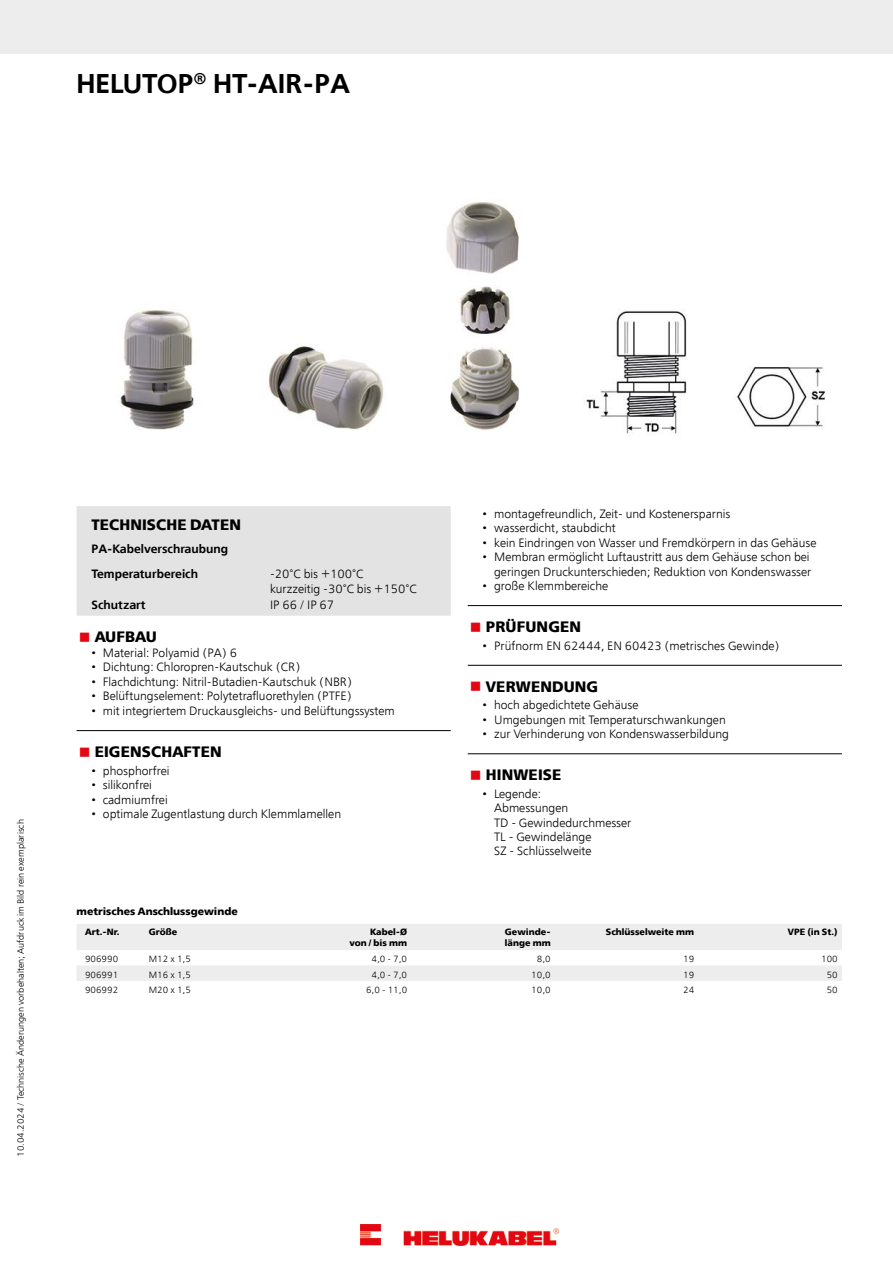
<style>
.page{position:relative;width:893px;height:1263px;background:#fff}
.page>*{position:absolute;margin:0;border:0;box-sizing:border-box;transform-origin:0 0}
.t1{font:600 27px "Free Set";color:#000}
.t2{font:700 15px "Free Set";letter-spacing:.01em;color:#000}
.t3{font:300 12px/14.4px "Free Set";color:#000}
.t4{font:600 12px/24.8px "Free Set";color:#000}
.t5{font:700 10.5px "Free Set";color:#000}
.t6{font:300 9px "Free Set";color:#000}
.t7{font:700 9px/10.8px "Free Set";color:#000;text-align:right}
.s1{color:#e30613}
</style>
<div class="page">
<div style="left:77px;top:506px;width:374px;height:110px;background:#e3e3e3"></div>
<hr style="left:77px;top:730px;width:374px;height:1px;background:#000">
<hr style="left:468px;top:605px;width:374px;height:1px;background:#000">
<hr style="left:468px;top:665px;width:374px;height:1px;background:#000">
<hr style="left:468px;top:753px;width:374px;height:1px;background:#000">
<svg style="left:77px;top:924px;width:765px;height:57px"></svg>
<div style="left:0;top:0;width:893px;height:53px;background:#ededed"></div>
<img style="left:120px;top:202px;width:705px;height:232px">
<img style="left:360px;top:1225px;width:198px;height:21px">
<h1 class="t1" style="left:77px;top:66px;width:275px">HELUTOP<sup>®</sup> HT-AIR-PA</h1>
<p class="t6" style="left:15px;top:1157px;width:339px;rotate:-90deg">10.04.2024 / Technische Änderungen vorbehalten; Aufdruck im Bild rein exemplarisch</p>
<p class="t2" style="left:91px;top:515px;width:151px">TECHNISCHE DATEN</p>
<p class="t4" style="left:91px;top:537px;width:138px">PA-Kabelverschraubung<br>Temperaturbereich</p>
<p class="t3" style="left:270px;top:567px;width:148px">-20°C bis +100°C kurzzeitig -30°C bis +150°C</p>
<p class="t4" style="left:91px;top:592px;width:56px">Schutzart</p>
<p class="t3" style="left:270px;top:597px;width:66px">IP 66 / IP 67</p>
<p class="t2" style="left:79px;top:627px;width:80px"><span class="s1">■</span> AUFBAU</p>
<p class="t3" style="left:91px;top:645px;width:147px">• Material: Polyamid (PA) 6</p>
<p class="t3" style="left:91px;top:660px;width:211px">• Dichtung: Chloropren-Kautschuk (CR)</p>
<p class="t3" style="left:91px;top:674px;width:262px">• Flachdichtung: Nitril-Butadien-Kautschuk (NBR)</p>
<p class="t3" style="left:91px;top:689px;width:262px">• Belüftungselement: Polytetrafluorethylen (PTFE)</p>
<p class="t3" style="left:91px;top:703px;width:305px">• mit integriertem Druckausgleichs- und Belüftungssystem</p>
<p class="t2" style="left:79px;top:742px;width:144px"><span class="s1">■</span> EIGENSCHAFTEN</p>
<p class="t3" style="left:91px;top:763px;width:80px">• phosphorfrei</p>
<p class="t3" style="left:91px;top:778px;width:62px">• silikonfrei</p>
<p class="t3" style="left:91px;top:792px;width:78px">• cadmiumfrei</p>
<p class="t3" style="left:91px;top:807px;width:251px">• optimale Zugentlastung durch Klemmlamellen</p>
<p class="t3" style="left:483px;top:506px;width:250px">• montagefreundlich, Zeit- und Kostenersparnis</p>
<p class="t3" style="left:483px;top:521px;width:135px">• wasserdicht, staubdicht</p>
<p class="t3" style="left:483px;top:535px;width:336px">• kein Eindringen von Wasser und Fremdkörpern in das Gehäuse</p>
<p class="t3" style="left:483px;top:550px;width:330px;text-align:right">• Membran ermöglicht Luftaustritt aus dem Gehäuse schon bei geringen Druckunterschieden; Reduktion von Kondenswasser</p>
<p class="t3" style="left:483px;top:578px;width:127px">• große Klemmbereiche</p>
<p class="t2" style="left:470px;top:617px;width:113px"><span class="s1">■</span> PRÜFUNGEN</p>
<p class="t3" style="left:483px;top:638px;width:299px">• Prüfnorm EN 62444, EN 60423 (metrisches Gewinde)</p>
<p class="t2" style="left:470px;top:676px;width:130px"><span class="s1">■</span> VERWENDUNG</p>
<p class="t3" style="left:483px;top:698px;width:158px">• hoch abgedichtete Gehäuse</p>
<p class="t3" style="left:483px;top:712px;width:245px">• Umgebungen mit Temperaturschwankungen</p>
<p class="t3" style="left:483px;top:727px;width:248px">• zur Verhinderung von Kondenswasserbildung</p>
<p class="t2" style="left:470px;top:765px;width:93px"><span class="s1">■</span> HINWEISE</p>
<p class="t3" style="left:494px;top:786px;width:139px;text-indent:-11px">• Legende:<br>Abmessungen<br>TD - Gewindedurchmesser<br>TL - Gewindelänge<br>SZ - Schlüsselweite</p>
<p class="t5" style="left:77px;top:905px;width:163px">metrisches Anschlussgewinde</p>
<p class="t7" style="left:85px;top:926px;width:36px">Art.-Nr.</p>
<p class="t7" style="left:149px;top:926px;width:30px">Größe</p>
<p class="t7" style="left:349px;top:926px;width:59px">Kabel-Ø<br>von / bis mm</p>
<p class="t7" style="left:505px;top:926px;width:47px;text-align:left">Gewinde&shy;länge mm</p>
<p class="t7" style="left:606px;top:926px;width:90px">Schlüsselweite mm</p>
<p class="t7" style="left:788px;top:926px;width:51px">VPE (in St.)</p>
<p class="t6" style="left:85px;top:954px;width:35px">906990</p>
<p class="t6" style="left:149px;top:954px;width:44px">M12 x 1,5</p>
<p class="t6" style="left:372px;top:954px;width:37px">4,0 - 7,0</p>
<p class="t6" style="left:537px;top:954px;width:15px">8,0</p>
<p class="t6" style="left:683px;top:954px;width:13px">19</p>
<p class="t6" style="left:821px;top:954px;width:18px">100</p>
<p class="t6" style="left:85px;top:969px;width:35px">906991</p>
<p class="t6" style="left:149px;top:969px;width:44px">M16 x 1,5</p>
<p class="t6" style="left:372px;top:969px;width:37px">4,0 - 7,0</p>
<p class="t6" style="left:531px;top:969px;width:21px">10,0</p>
<p class="t6" style="left:683px;top:969px;width:13px">19</p>
<p class="t6" style="left:827px;top:969px;width:13px">50</p>
<p class="t6" style="left:85px;top:984px;width:35px">906992</p>
<p class="t6" style="left:149px;top:984px;width:44px">M20 x 1,5</p>
<p class="t6" style="left:366px;top:984px;width:43px">6,0 - 11,0</p>
<p class="t6" style="left:531px;top:984px;width:21px">10,0</p>
<p class="t6" style="left:683px;top:984px;width:13px">24</p>
<p class="t6" style="left:827px;top:984px;width:13px">50</p>
</div>
